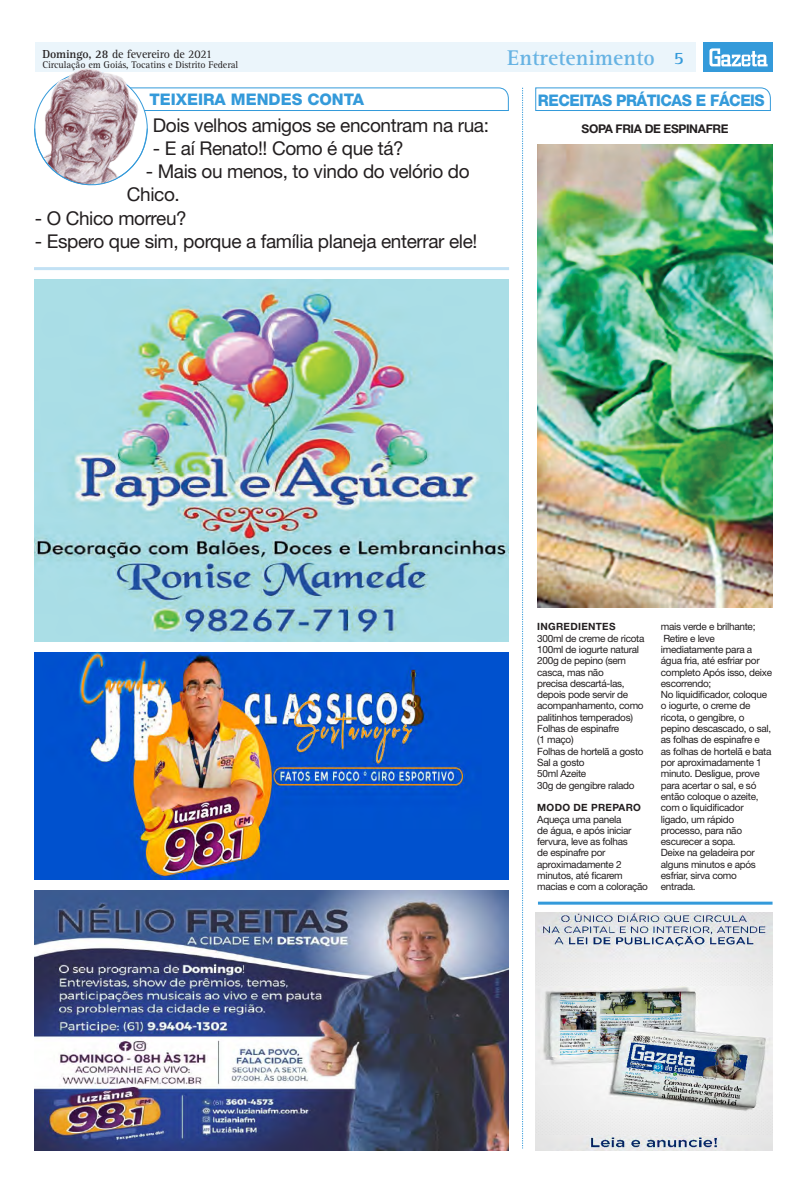
<style>
.page{position:relative;width:808px;height:1191px;background:#fff}
.page>*{position:absolute;margin:0;border:0;box-sizing:border-box;transform-origin:0 0}
.t1{font:700 22px "Rotis Serif";color:#67b3e3}
.txt_colunas{font:19px/23px "Helvetica Neue";letter-spacing:-.02em;color:#231f20}
.t2{font:700 18px "Rotis Serif";color:#349ada}
.Coluna_nome{font:800 16px "Helvetica Neue";letter-spacing:-.03em;color:#349ada;scale:.95 1}
.Coluna_nome-2{font:800 16px "Helvetica Neue";color:#349ada}
.t3{font:12px "Rotis Serif";letter-spacing:-.01em;color:#231f20}
.Intertítulo{font:700 12px "Helvetica Neue";letter-spacing:-.03em;color:#231f20}
.txt_colunas-2{font:10px/11.3px "Helvetica Neue";letter-spacing:-.03em;color:#231f20}
.t4{font:10px "Rotis Serif";letter-spacing:-.01em;color:#231f20}
.Intertítulo-2{font:700 10px "Helvetica Neue";letter-spacing:.03em;color:#231f20}
.s1{font-weight:700}
</style>
<div class="page">
<div style="left:35px;top:43px;width:661px;height:29px;background:#ebf5fb"></div>
<div style="left:703px;top:43px;width:69px;height:29px;background:#349ada"></div>
<svg style="left:709px;top:48px;width:59px;height:18px"></svg>
<svg style="left:522px;top:88px;width:1px;height:1060px"></svg>
<svg style="left:141px;top:88px;width:368px;height:23px"></svg>
<hr style="left:34px;top:267px;width:475px;height:3px;background:#c2e1f4">
<img style="left:41px;top:68px;width:100px;height:60px">
<svg style="left:34px;top:128px;width:114px;height:58px"></svg>
<hr style="left:538px;top:901px;width:234px;height:3px;background:#349ada">
<img style="left:35px;top:280px;width:473px;height:361px">
<img style="left:35px;top:890px;width:473px;height:260px">
<svg style="left:535px;top:88px;width:236px;height:23px"></svg>
<img style="left:35px;top:653px;width:473px;height:226px">
<img style="left:538px;top:144px;width:234px;height:464px">
<img style="left:536px;top:913px;width:236px;height:237px">
<p class="t3" style="left:43px;top:47px;width:171px"><span class="s1">Domingo, 28</span> de fevereiro de 2021</p>
<p class="t4" style="left:43px;top:59px;width:197px">Circulação em Goiás, Tocatins e Distrito Federal</p>
<p class="t1" style="left:507px;top:45px;width:149px">Entretenimento</p>
<p class="t2" style="left:674px;top:48px;width:12px">5</p>
<p class="Coluna_nome-2" style="left:149px;top:90px;width:216px">TEIXEIRA MENDES CONTA</p>
<p class="Coluna_nome" style="left:538px;top:90px;width:240px">RECEITAS PRÁTICAS E FÁCEIS</p>
<p class="txt_colunas" style="left:153px;top:114px;width:338px">Dois velhos amigos se encontram na rua:</p>
<p class="txt_colunas" style="left:153px;top:137px;width:252px">- E aí Renato!! Como é que tá?</p>
<p class="txt_colunas" style="left:127px;top:160px;width:344px;text-indent:19px">- Mais ou menos, to vindo do velório do<br>Chico.</p>
<p class="txt_colunas" style="left:35px;top:206px;width:153px">- O Chico morreu?</p>
<p class="txt_colunas" style="left:35px;top:229px;width:444px">- Espero que sim, porque a família planeja enterrar ele!</p>
<p class="Intertítulo" style="left:582px;top:121px;width:148px">SOPA FRIA DE ESPINAFRE</p>
<p class="Intertítulo-2" style="left:537px;top:620px;width:80px">INGREDIENTES</p>
<p class="txt_colunas-2" style="left:537px;top:632px;width:109px">300ml de creme de ricota</p>
<p class="txt_colunas-2" style="left:537px;top:643px;width:103px">100ml de iogurte natural</p>
<p class="txt_colunas-2" style="left:537px;top:655px;width:108px">200g de pepino (sem casca, mas não<br>precisa descartá-las, depois pode servir de acompanhamento, como palitinhos temperados)</p>
<p class="txt_colunas-2" style="left:537px;top:722px;width:84px">Folhas de espinafre</p>
<p class="txt_colunas-2" style="left:537px;top:734px;width:38px">(1 maço)</p>
<p class="txt_colunas-2" style="left:537px;top:745px;width:108px">Folhas de hortelã a gosto</p>
<p class="txt_colunas-2" style="left:537px;top:756px;width:49px">Sal a gosto</p>
<p class="txt_colunas-2" style="left:537px;top:768px;width:51px">50ml Azeite</p>
<p class="txt_colunas-2" style="left:537px;top:779px;width:99px">30g de gengibre ralado</p>
<p class="Intertítulo-2" style="left:537px;top:801px;width:105px">MODO DE PREPARO</p>
<p class="txt_colunas-2" style="left:537px;top:813px;width:112px">Aqueça uma panela<br>de água, e após iniciar fervura, leve as folhas<br>de espinafre por aproximadamente 2 minutos, até ficarem macias e com a coloração</p>
<p class="txt_colunas-2" style="left:661px;top:621px;width:96px">mais verde e brilhante;</p>
<p class="txt_colunas-2" style="left:661px;top:632px;width:113px">Retire e leve imediatamente para a água fria, até esfriar por completo Após isso, deixe escorrendo;</p>
<p class="txt_colunas-2" style="left:661px;top:689px;width:112px">No liquidificador, coloque o iogurte, o creme de ricota, o gengibre, o pepino descascado, o sal, as folhas de espinafre e as folhas de hortelã e bata por aproximadamente 1 minuto. Desligue, prove para acertar o sal, e só então coloque o azeite, com o liquidificador ligado, um rápido processo, para não escurecer a sopa.</p>
<p class="txt_colunas-2" style="left:661px;top:847px;width:96px">Deixe na geladeira por alguns minutos e após esfriar, sirva como entrada.</p>
</div>
